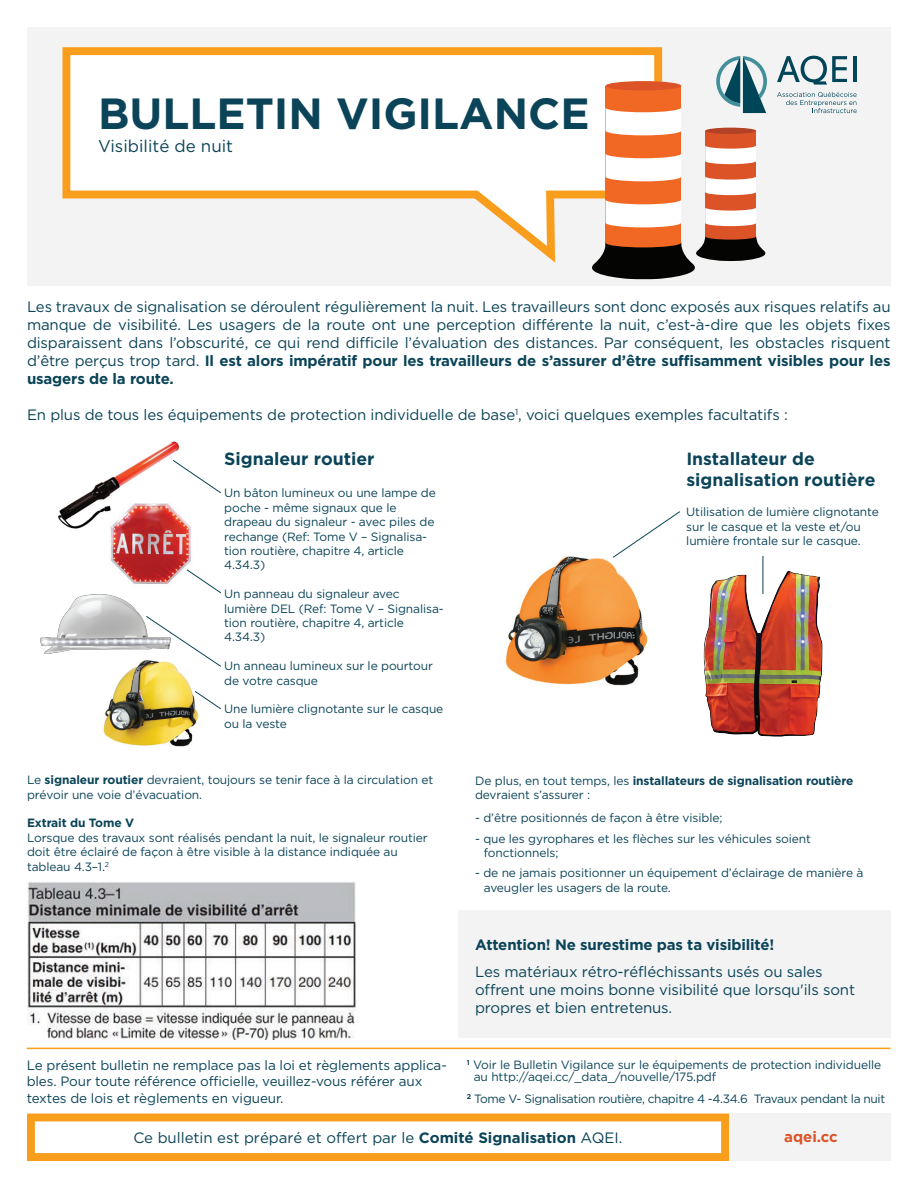
<style>
.page{position:relative;width:918px;height:1188px;background:#fff}
.page>*{position:absolute;margin:0;border:0;box-sizing:border-box;transform-origin:0 0}
.t1{font:700 43.65px "Gotham";color:#0b4458}
.t2{font:700 17.7px/21.1px "Gotham";color:#0b4458}
.t3{font:16.95px "Gotham";color:#0b4458}
.t4{font:15px/18px "Gotham";letter-spacing:-.01em;color:#0b4458;text-align:justify}
.t5{font:700 15px "Gotham";letter-spacing:-.01em;color:#0b4458}
.t6{font:700 15px "Gotham";color:#db5326}
.t7{font:13.5px/16.2px "Gotham";letter-spacing:-.01em;color:#0b4458}
.t8{font:12px/14.4px "Gotham";letter-spacing:-.01em;color:#0b4458}
.t9{font:12px "Gotham";letter-spacing:-.03em;color:#0b4458}
.t10{font:700 12px "Gotham";letter-spacing:-.01em;color:#0b4458}
.s1{font-weight:700}
</style>
<div class="page">
<div style="left:459px;top:911px;width:432px;height:127px;background:#f3f3f3"></div>
<div style="left:27px;top:27px;width:864px;height:258px;background:#f3f3f3"></div>
<svg style="left:62px;top:47px;width:603px;height:216px"></svg>
<hr style="left:853px;top:56px;width:3px;height:26px;background:#014558">
<svg style="left:777px;top:56px;width:70px;height:29px"></svg>
<svg style="left:716px;top:56px;width:51px;height:57px"></svg>
<svg style="left:777px;top:92px;width:80px;height:21px"></svg>
<div style="left:606px;top:86px;width:75px;height:173px;background:#f16824"></div>
<div style="left:606px;top:81px;width:75px;height:9px;background:#db5326;border-radius:50%"></div>
<svg style="left:606px;top:108px;width:75px;height:27px"></svg>
<svg style="left:606px;top:154px;width:75px;height:27px"></svg>
<svg style="left:606px;top:200px;width:75px;height:27px"></svg>
<div style="left:705px;top:131px;width:51px;height:116px;background:#db5326"></div>
<svg style="left:582px;top:236px;width:184px;height:43px"></svg>
<div style="left:705px;top:128px;width:51px;height:6px;background:#b34125;border-radius:50%"></div>
<svg style="left:705px;top:145px;width:51px;height:19px"></svg>
<svg style="left:705px;top:176px;width:51px;height:19px"></svg>
<svg style="left:705px;top:207px;width:51px;height:19px"></svg>
<div style="left:705px;top:233px;width:51px;height:7px;background:#db5326;border-radius:50%"></div>
<div style="left:729px;top:1114px;width:162px;height:47px;background:#f3f3f3"></div>
<svg style="left:27px;top:1114px;width:702px;height:47px"></svg>
<hr style="left:27px;top:1048px;width:864px;height:1px;background:#f89d1c">
<img style="left:103px;top:660px;width:96px;height:87px">
<img style="left:506px;top:556px;width:142px;height:130px">
<img style="left:58px;top:441px;width:121px;height:88px">
<img style="left:95px;top:498px;width:96px;height:86px">
<svg style="left:145px;top:637px;width:76px;height:30px"></svg>
<svg style="left:612px;top:511px;width:68px;height:47px"></svg>
<img style="left:40px;top:594px;width:138px;height:62px">
<img style="left:28px;top:882px;width:328px;height:157px">
<img style="left:703px;top:564px;width:120px;height:173px">
<hr style="left:763px;top:556px;width:1px;height:38px;background:#0b4458">
<svg style="left:194px;top:690px;width:27px;height:20px"></svg>
<svg style="left:186px;top:569px;width:35px;height:25px"></svg>
<svg style="left:172px;top:459px;width:49px;height:35px"></svg>
<h1 class="t1" style="left:98px;top:88px;width:493px">BULLETIN VIGILANCE</h1>
<h3 class="t3" style="left:98px;top:137px;width:137px">Visibilité de nuit</h3>
<p class="t4" style="left:27px;top:297px;width:865px">Les travaux de signalisation se déroulent régulièrement la nuit. Les travailleurs sont donc exposés aux risques relatifs au manque de visibilité. Les usagers de la route ont une perception différente la nuit, c’est-à-dire que les objets fixes disparaissent dans l’obscurité, ce qui rend difficile l’évaluation des distances. Par conséquent, les obstacles risquent d’être perçus trop tard. <span class="s1">Il est alors impératif pour les travailleurs de s’assurer d’être suffisamment visibles pour les usagers de la route.</span></p>
<p class="t4" style="left:27px;top:405px;width:762px">En plus de tous les équipements de protection individuelle de base<sup>1</sup>, voici quelques exemples facultatifs :</p>
<h2 class="t2" style="left:224px;top:448px;width:152px">Signaleur routier</h2>
<h2 class="t2" style="left:686px;top:448px;width:191px">Installateur de signalisation routière</h2>
<p class="t8" style="left:224px;top:486px;width:213px">Un bâton lumineux ou une lampe de poche - même signaux que le drapeau du signaleur - avec piles de rechange (Ref: Tome V – Signalisa&shy;tion routière, chapitre 4, article<br>4.34.3)</p>
<p class="t8" style="left:224px;top:587px;width:221px">Un panneau du signaleur avec lumière DEL (Ref: Tome V – Signalisa&shy;tion routière, chapitre 4, article<br>4.34.3)</p>
<p class="t8" style="left:224px;top:659px;width:210px">Un anneau lumineux sur le pourtour de votre casque</p>
<p class="t8" style="left:224px;top:702px;width:221px">Une lumière clignotante sur le casque ou la veste</p>
<p class="t8" style="left:686px;top:504px;width:194px">Utilisation de lumière clignotante sur le casque et la veste et/ou lumière frontale sur le casque.</p>
<p class="t8" style="left:27px;top:773px;width:408px">Le <span class="s1">signaleur routier</span> devraient, toujours se tenir face à la circulation et prévoir une voie d’évacuation.</p>
<p class="t10" style="left:27px;top:816px;width:109px">Extrait du Tome V</p>
<p class="t8" style="left:27px;top:830px;width:402px">Lorsque des travaux sont réalisés pendant la nuit, le signaleur routier doit être éclairé de façon à être visible à la distance indiquée au tableau 4.3–1.<sup>2</sup></p>
<p class="t7" style="left:27px;top:1057px;width:422px">Le présent bulletin ne remplace pas la loi et règlements applica&shy;bles. Pour toute référence officielle, veuillez-vous référer aux textes de lois et règlements en vigueur.</p>
<p class="t8" style="left:475px;top:773px;width:380px">De plus, en tout temps, les <span class="s1">installateurs de signalisation routière </span>devraient s’assurer :</p>
<p class="t8" style="left:475px;top:810px;width:249px">- d’être positionnés de façon à être visible;</p>
<p class="t8" style="left:484px;top:831px;width:329px;text-indent:-9px">- que les gyrophares et les flèches sur les véhicules soient fonctionnels;</p>
<p class="t8" style="left:484px;top:866px;width:381px;text-indent:-9px">- de ne jamais positionner un équipement d’éclairage de manière à aveugler les usagers de la route.</p>
<p class="t5" style="left:475px;top:937px;width:301px">Attention! Ne surestime pas ta visibilité!</p>
<p class="t4" style="left:475px;top:963px;width:382px;text-align:left">Les matériaux rétro-réfléchissants usés ou sales offrent une moins bonne visibilité que lorsqu'ils sont propres et bien entretenus.</p>
<p class="t8" style="left:474px;top:1059px;width:409px;line-height:12px;text-indent:-7px"><sup>1</sup> Voir le Bulletin Vigilance sur le équipements de protection individuelle au http://aqei.cc/_data_/nouvelle/175.pdf</p>
<p class="t9" style="left:467px;top:1092px;width:420px"><sup>2</sup> Tome V- Signalisation routière, chapitre 4 -4.34.6 Travaux pendant la nuit</p>
<p class="t4" style="left:133px;top:1128px;width:491px">Ce bulletin est préparé et offert par le <span class="s1">Comité Signalisation</span> AQEI.</p>
<p class="t6" style="left:784px;top:1128px;width:55px">aqei.cc</p>
</div>
